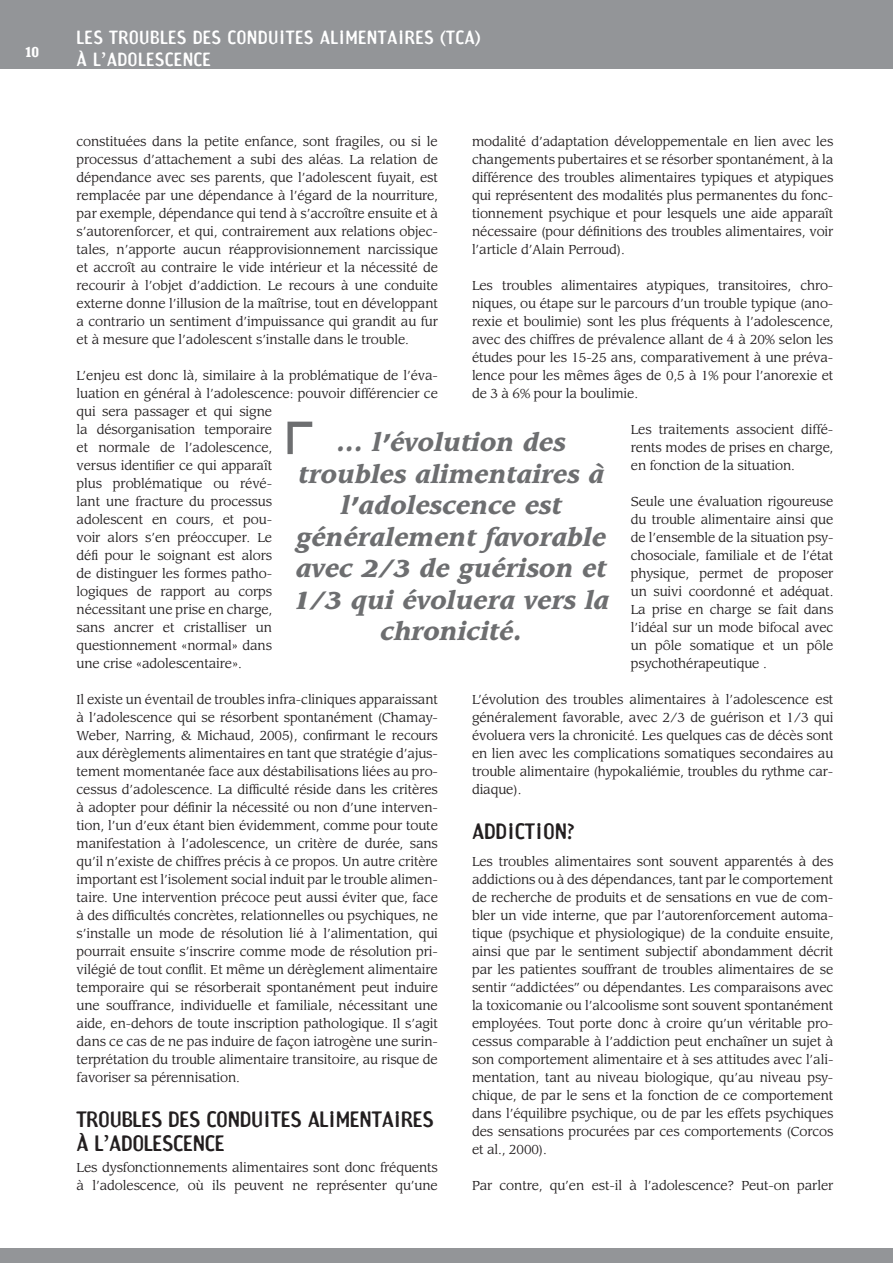
<style>
.page{position:relative;width:893px;height:1263px;background:#fff}
.page>*{position:absolute;margin:0;border:0;box-sizing:border-box;transform-origin:0 0}
.t1{font:italic 900 24px/31.5px "Leawood";color:#6d6e70;text-align:center}
.t2{font:21px/24px "Amoebia Sans";letter-spacing:-.01em;color:#231f20}
.t3{font:18px/21.6px "Amoebia Sans";letter-spacing:.02em;color:#fff}
.t4{font:700 13.5px "Amoebia";color:#fff}
.t5{font:12.75px/18px "Leawood";letter-spacing:-.01em;color:#231f20;text-align:justify}
</style>
<div class="page">
<div style="left:0;top:0;width:893px;height:68px;background:#939598"></div>
<div style="left:0;top:1249px;width:893px;height:14px;background:#939598"></div>
<svg style="left:287px;top:421px;width:26px;height:34px"></svg>
<p class="t4" style="left:26px;top:46px;width:15px">10</p>
<h3 class="t3" style="left:77px;top:27px;width:406px">LES TROUBLES DES CONDUITES ALIMENTAIRES (TCA)<br>À L’ADOLESCENCE</h3>
<p class="t5" style="left:77px;top:133px;width:363px">constituées dans la petite enfance, sont fragiles, ou si le processus d’attachement a subi des aléas. La relation de dépendance avec ses parents, que l’adolescent fuyait, est remplacée par une dépendance à l’égard de la nourriture, par exemple, dépendance qui tend à s’accroître ensuite et à s’autorenforcer, et qui, contrairement aux relations objec&shy;tales, n’apporte aucun réapprovisionnement narcissique et accroît au contraire le vide intérieur et la nécessité de recourir à l’objet d’addiction. Le recours à une conduite externe donne l’illusion de la maîtrise, tout en développant a contrario un sentiment d’impuissance qui grandit au fur et à mesure que l’adolescent s’installe dans le trouble.</p>
<p class="t5" style="left:77px;top:367px;width:363px;text-align:left">L’enjeu est donc là, similaire à la problématique de l’éva&shy;luation en général à l’adolescence: pouvoir différencier ce qui sera passager et qui signe<br>la désorganisation temporaire<br>et normale de l’adolescence,<br>versus identifier ce qui apparaît<br>plus problématique ou révé-<br>lant une fracture du processus<br>adolescent en cours, et pou-<br>voir alors s’en préoccuper. Le<br>défi pour le soignant est alors<br>de distinguer les formes patho-<br>logiques de rapport au corps<br>nécessitant une prise en charge,<br>sans ancrer et cristalliser un<br>questionnement «normal» dans<br>une crise «adolescentaire».</p>
<p class="t5" style="left:77px;top:691px;width:363px">Il existe un éventail de troubles infra-cliniques apparaissant à l’adolescence qui se résorbent spontanément (Chamay-Weber, Narring, &amp; Michaud, 2005), confirmant le recours aux dérèglements alimentaires en tant que stratégie d’ajus&shy;tement momentanée face aux déstabilisations liées au pro&shy;cessus d’adolescence. La difficulté réside dans les critères à adopter pour définir la nécessité ou non d’une interven&shy;tion, l’un d’eux étant bien évidemment, comme pour toute manifestation à l’adolescence, un critère de durée, sans qu’il n’existe de chiffres précis à ce propos. Un autre critère important est l’isolement social induit par le trouble alimen&shy;taire. Une intervention précoce peut aussi éviter que, face à des difficultés concrètes, relationnelles ou psychiques, ne s’installe un mode de résolution lié à l’alimentation, qui pourrait ensuite s’inscrire comme mode de résolution pri&shy;vilégié de tout conflit. Et même un dérèglement alimentaire temporaire qui se résorberait spontanément peut induire une souffrance, individuelle et familiale, nécessitant une aide, en-dehors de toute inscription pathologique. Il s’agit dans ce cas de ne pas induire de façon iatrogène une surin&shy;terprétation du trouble alimentaire transitoire, au risque de favoriser sa pérennisation.</p>
<h2 class="t2" style="left:77px;top:1108px;width:359px">TROUBLES DES CONDUITES ALIMENTAIRES<br>À L’ADOLESCENCE</h2>
<p class="t5" style="left:77px;top:1159px;width:363px">Les dysfonctionnements alimentaires sont donc fréquents à l’adolescence, où ils peuvent ne représenter qu’une</p>
<p class="t5" style="left:472px;top:133px;width:363px">modalité d’adaptation développementale en lien avec les changements pubertaires et se résorber spontanément, à la différence des troubles alimentaires typiques et atypiques qui représentent des modalités plus permanentes du fonc&shy;tionnement psychique et pour lesquels une aide apparaît nécessaire (pour définitions des troubles alimentaires, voir l’article d’Alain Perroud).</p>
<p class="t5" style="left:472px;top:277px;width:363px">Les troubles alimentaires atypiques, transitoires, chro&shy;niques, ou étape sur le parcours d’un trouble typique (ano&shy;rexie et boulimie) sont les plus fréquents à l’adolescence, avec des chiffres de prévalence allant de 4 à 20% selon les études pour les 15-25 ans, comparativement à une préva&shy;lence pour les mêmes âges de 0,5 à 1% pour l’anorexie et de 3 à 6% pour la boulimie.</p>
<p class="t5" style="left:631px;top:421px;width:204px">Les traitements associent diffé&shy;rents modes de prises en charge, en fonction de la situation.</p>
<p class="t5" style="left:631px;top:493px;width:204px">Seule une évaluation rigoureuse du trouble alimentaire ainsi que de l’ensemble de la situation psy&shy;chosociale, familiale et de l’état physique, permet de proposer un suivi coordonné et adéquat.<br>La prise en charge se fait dans l’idéal sur un mode bifocal avec un pôle somatique et un pôle psychothérapeutique .</p>
<p class="t5" style="left:472px;top:691px;width:363px">L’évolution des troubles alimentaires à l’adolescence est généralement favorable, avec 2/3 de guérison et 1/3 qui évoluera vers la chronicité. Les quelques cas de décès sont en lien avec les complications somatiques secondaires au trouble alimentaire (hypokaliémie, troubles du rythme car&shy;diaque).</p>
<h2 class="t2" style="left:472px;top:820px;width:104px">ADDICTION?</h2>
<p class="t5" style="left:472px;top:853px;width:363px">Les troubles alimentaires sont souvent apparentés à des addictions ou à des dépendances, tant par le comportement de recherche de produits et de sensations en vue de com&shy;bler un vide interne, que par l’autorenforcement automa&shy;tique (psychique et physiologique) de la conduite ensuite, ainsi que par le sentiment subjectif abondamment décrit par les patientes souffrant de troubles alimentaires de se sentir “addictées” ou dépendantes. Les comparaisons avec la toxicomanie ou l’alcoolisme sont souvent spontanément employées. Tout porte donc à croire qu’un véritable pro&shy;cessus comparable à l’addiction peut enchaîner un sujet à son comportement alimentaire et à ses attitudes avec l’ali&shy;mentation, tant au niveau biologique, qu’au niveau psy&shy;chique, de par le sens et la fonction de ce comportement dans l’équilibre psychique, ou de par les effets psychiques des sensations procurées par ces comportements (Corcos et al., 2000).</p>
<p class="t5" style="left:472px;top:1177px;width:363px">Par contre, qu’en est-il à l’adolescence? Peut-on parler</p>
<h1 class="t1" style="left:293px;top:429px;width:317px">... l’évolution des troubles alimentaires à l’adolescence est généralement favorable avec 2/3 de guérison et<br>1/3 qui évoluera vers la chronicité.</h1>
</div>
